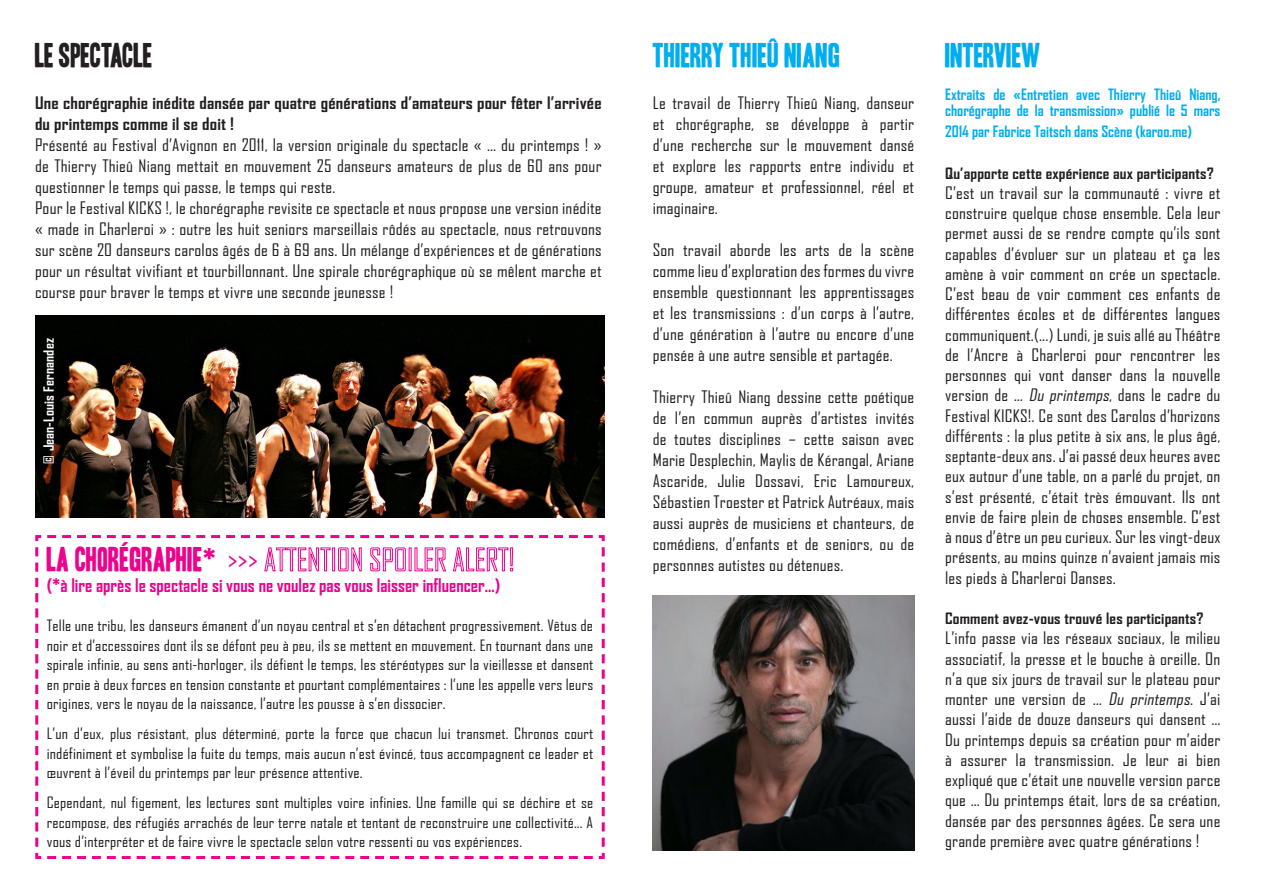
<style>
.page{position:relative;width:1263px;height:893px;background:#fff}
.page>*{position:absolute;margin:0;border:0;box-sizing:border-box;transform-origin:0 0}
.t1{font:30px "Headline HPLHS One";color:#00aeef}
.t2{font:30px "Headline HPLHS One";color:#ed028c}
.t3{font:30px "Headline HPLHS One";color:#231f20}
.t4{font:700 18px "Agency FB";color:#ed028c}
.t5{font:16.5px/20.2px "Agency FB";letter-spacing:.01em;color:#231f20;text-align:justify;scale:1.1 1}
.t6{font:700 16.5px/21px "Agency FB";letter-spacing:.01em;color:#231f20;scale:1.1 1}
.t7{font:15px/19.5px "Agency FB";letter-spacing:.01em;color:#231f20;text-align:justify;scale:1.1 1}
.t8{font:700 15px/16.5px "Agency FB";color:#00aeef}
.t9{font:700 15px "Agency FB";letter-spacing:.01em;color:#231f20;scale:1.1 1}
.t10{font:700 13.5px "Agency FB";letter-spacing:.01em;color:#fff;scale:1.1 1}
.s1{font-family:"Agency FB";font-weight:700}
.s2{font-family:"Agency FB"}
.s3{font-style:italic}
</style>
<div class="page">
<img style="left:35px;top:316px;width:569px;height:202px">
<svg style="left:35px;top:535px;width:570px;height:324px"></svg>
<img style="left:653px;top:595px;width:261px;height:255px">
<p class="t3" style="left:35px;top:38px;width:119px">LE SPECTACLE</p>
<p class="t6" style="left:35px;top:92px;width:517px">Une chorégraphie inédite dansée par quatre générations d’amateurs pour fêter l’arrivée du printemps comme il se doit !</p>
<p class="t5" style="left:35px;top:134px;width:517px;line-height:21px">Présenté au Festival d’Avignon en 2011, la version originale du spectacle « … du printemps ! » de Thierry Thieû Niang mettait en mouvement 25 danseurs amateurs de plus de 60 ans pour questionner le temps qui passe, le temps qui reste.</p>
<p class="t5" style="left:35px;top:197px;width:517px;line-height:21px">Pour le Festival KICKS !, le chorégraphe revisite ce spectacle et nous propose une version inédite « made in Charleroi » : outre les huit seniors marseillais rôdés au spectacle, nous retrouvons sur scène 20 danseurs carolos âgés de 6 à 69 ans. Un mélange d’expériences et de générations pour un résultat vivifiant et tourbillonnant. Une spirale chorégraphique où se mêlent marche et course pour braver le temps et vivre une seconde jeunesse !</p>
<p class="t10" style="left:40px;top:463px;width:115px;rotate:-90deg">© Jean-Louis Fernandez</p>
<p class="t2" style="left:47px;top:542px;width:213px">LA CHORÉGRAPHIE<span class="s1">*</span> <span class="s2">&gt;&gt;&gt;</span></p>
<p class="t4" style="left:47px;top:574px;width:455px">(*à lire après le spectacle si vous ne voulez pas vous laisser influencer...)</p>
<p class="t7" style="left:47px;top:616px;width:498px">Telle une tribu, les danseurs émanent d’un noyau central et s’en détachent progressivement. Vêtus de noir et d’accessoires dont ils se défont peu à peu, ils se mettent en mouvement. En tournant dans une spirale infinie, au sens anti-horloger, ils défient le temps, les stéréotypes sur la vieillesse et dansent en proie à deux forces en tension constante et pourtant complémentaires : l’une les appelle vers leurs origines, vers le noyau de la naissance, l’autre les pousse à s’en dissocier.</p>
<p class="t7" style="left:47px;top:724px;width:498px">L’un d’eux, plus résistant, plus déterminé, porte la force que chacun lui transmet. Chronos court indéfiniment et symbolise la fuite du temps, mais aucun n’est évincé, tous accompagnent ce leader et œuvrent à l’éveil du printemps par leur présence attentive.</p>
<p class="t7" style="left:47px;top:793px;width:498px">Cependant, nul figement, les lectures sont multiples voire infinies. Une famille qui se déchire et se recompose, des réfugiés arrachés de leur terre natale et tentant de reconstruire une collectivité... A vous d’interpréter et de faire vivre le spectacle selon votre ressenti ou vos expériences.</p>
<p class="t1" style="left:653px;top:38px;width:189px">THIERRY THIEÛ NIANG</p>
<p class="t5" style="left:653px;top:92px;width:239px;line-height:21px">Le travail de Thierry Thieû Niang, danseur et chorégraphe, se développe à partir d’une recherche sur le mouvement dansé et explore les rapports entre individu et groupe, amateur et professionnel, réel et imaginaire.</p>
<p class="t5" style="left:653px;top:239px;width:239px;line-height:21px">Son travail aborde les arts de la scène comme lieu d’exploration des formes du vivre ensemble questionnant les apprentissages et les transmissions : d’un corps à l’autre, d’une génération à l’autre ou encore d’une pensée à une autre sensible et partagée.</p>
<p class="t5" style="left:653px;top:386px;width:239px;line-height:21px">Thierry Thieû Niang dessine cette poétique de l’en commun auprès d’artistes invités de toutes disciplines – cette saison avec Marie Desplechin, Maylis de Kérangal, Ariane Ascaride, Julie Dossavi, Eric Lamoureux, Sébastien Troester et Patrick Autréaux, mais aussi auprès de musiciens et chanteurs, de comédiens, d’enfants et de seniors, ou de personnes autistes ou détenues.</p>
<p class="t1" style="left:945px;top:38px;width:98px">INTERVIEW</p>
<p class="t8" style="left:945px;top:86px;width:277px">Extraits de «Entretien avec Thierry Thieû Niang, chorégraphe de la transmission» publié le 5 mars</p>
<p class="t8" style="left:945px;top:123px;width:249px">2014 par Fabrice Taitsch dans Scène (karoo.me)</p>
<p class="t9" style="left:945px;top:164px;width:246px">Qu’apporte cette expérience aux participants?</p>
<p class="t5" style="left:945px;top:182px;width:252px">C’est un travail sur la communauté : vivre et construire quelque chose ensemble. Cela leur permet aussi de se rendre compte qu’ils sont capables d’évoluer sur un plateau et ça les amène à voir comment on crée un spectacle.<br>C’est beau de voir comment ces enfants de différentes écoles et de différentes langues communiquent.(...) Lundi, je suis allé au Théâtre de l’Ancre à Charleroi pour rencontrer les personnes qui vont danser dans la nouvelle version de <span class="s3">… Du printemps</span>, dans le cadre du Festival KICKS!. Ce sont des Carolos d’horizons différents : la plus petite à six ans, le plus âgé, septante-deux ans. J’ai passé deux heures avec eux autour d’une table, on a parlé du projet, on s’est présenté, c’était très émouvant. Ils ont envie de faire plein de choses ensemble. C’est à nous d’être un peu curieux. Sur les vingt-deux présents, au moins quinze n’avaient jamais mis les pieds à Charleroi Danses.</p>
<p class="t9" style="left:945px;top:609px;width:236px">Comment avez-vous trouvé les participants?</p>
<p class="t5" style="left:945px;top:628px;width:252px">L’info passe via les réseaux sociaux, le milieu associatif, la presse et le bouche à oreille. On n’a que six jours de travail sur le plateau pour monter une version de <span class="s3">… Du printemps</span>. J’ai aussi l’aide de douze danseurs qui dansent … Du printemps depuis sa création pour m’aider à assurer la transmission. Je leur ai bien expliqué que c’était une nouvelle version parce que … Du printemps était, lors de sa création, dansée par des personnes âgées. Ce sera une grande première avec quatre générations !</p>
</div>
